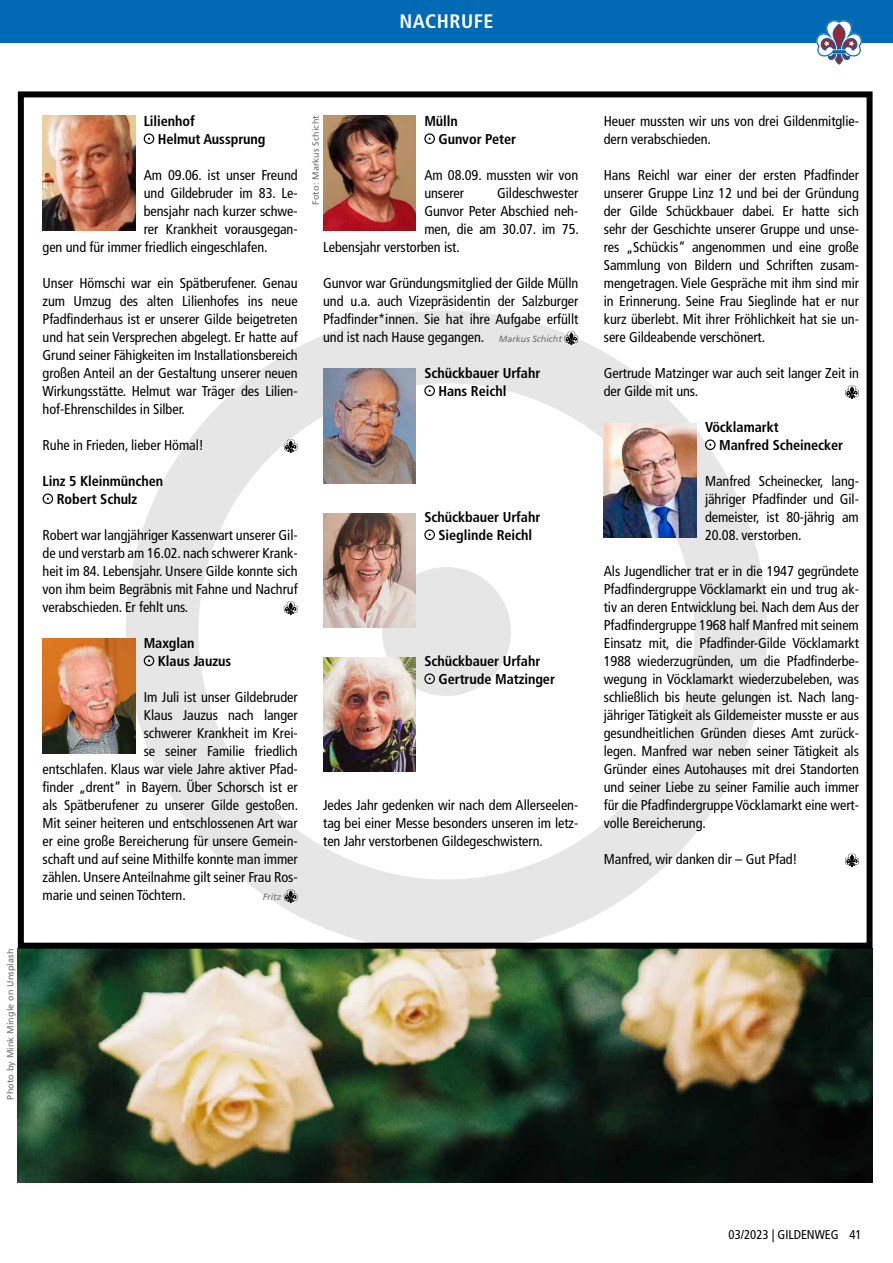
<style>
.page{position:relative;width:893px;height:1263px;background:#fff}
.page>*{position:absolute;margin:0;border:0;box-sizing:border-box;transform-origin:0 0}
.t1{font:700 condensed 19.5px "Frutiger LT Pro";letter-spacing:.03em;color:#fff}
.t2{font:condensed 14.25px/18px "Frutiger LT Pro";letter-spacing:-.005em;color:#000;text-align:justify}
.t3{font:700 condensed 14.25px/18px "Frutiger LT Pro";letter-spacing:-.005em;color:#000}
.t4{font:condensed 12.75px "Frutiger LT Pro";color:#000}
.t5{font:9px "Frutiger LT Pro";letter-spacing:.015em;color:#706f6f}
.t6{font:italic 9px "Frutiger LT Pro";color:#706f6f}
.s1{font-style:italic;font-stretch:normal;font-size:9px;color:#706f6f}
</style>
<div class="page">
<img style="left:18px;top:949px;width:855px;height:233px">
<div style="left:126px;top:311px;width:641px;height:641px;border:73px solid #000;border-radius:50%"></div>
<div style="left:382px;top:567px;width:129px;height:129px;background:#e6e6e6;border-radius:50%"></div>
<div style="left:0;top:0;width:893px;height:43px;background:#006ab5"></div>
<svg style="left:816px;top:20px;width:46px;height:45px"></svg>
<div style="left:144px;top:133px;width:10px;height:11px;border:1px solid #000;border-radius:50%"></div>
<svg style="left:284px;top:439px;width:14px;height:14px"></svg>
<div style="left:43px;top:493px;width:10px;height:11px;border:1px solid #000;border-radius:50%"></div>
<svg style="left:284px;top:601px;width:14px;height:14px"></svg>
<div style="left:144px;top:655px;width:10px;height:11px;border:1px solid #000;border-radius:50%"></div>
<svg style="left:284px;top:889px;width:14px;height:14px"></svg>
<div style="left:424px;top:133px;width:11px;height:11px;border:1px solid #000;border-radius:50%"></div>
<svg style="left:564px;top:331px;width:14px;height:14px"></svg>
<div style="left:424px;top:385px;width:11px;height:11px;border:1px solid #000;border-radius:50%"></div>
<div style="left:424px;top:529px;width:11px;height:11px;border:1px solid #000;border-radius:50%"></div>
<div style="left:424px;top:673px;width:11px;height:11px;border:1px solid #000;border-radius:50%"></div>
<svg style="left:845px;top:385px;width:14px;height:14px"></svg>
<div style="left:705px;top:439px;width:11px;height:11px;border:1px solid #000;border-radius:50%"></div>
<svg style="left:845px;top:853px;width:14px;height:14px"></svg>
<div style="left:18px;top:91px;width:855px;height:858px;border:6px solid #000"></div>
<img style="left:43px;top:115px;width:92px;height:115px">
<img style="left:43px;top:639px;width:92px;height:114px">
<img style="left:323px;top:115px;width:93px;height:115px">
<img style="left:323px;top:369px;width:93px;height:115px">
<img style="left:323px;top:513px;width:93px;height:115px">
<img style="left:323px;top:657px;width:93px;height:115px">
<img style="left:604px;top:423px;width:92px;height:115px">
<h1 class="t1" style="left:399px;top:10px;width:96px">NACHRUFE</h1>
<p class="t5" style="left:5px;top:1099px;width:152px;rotate:-90deg">Photo by Mink Mingle on Unsplash</p>
<p class="t3" style="left:158px;top:112px;width:109px;text-indent:-14px">Lilienhof<br>Helmut Aussprung</p>
<p class="t2" style="left:144px;top:166px;width:155px">Am 09.06. ist unser Freund</p>
<p class="t2" style="left:144px;top:184px;width:155px">und Gildebruder im 83. Le-</p>
<p class="t2" style="left:144px;top:202px;width:155px">bensjahr nach kurzer schwe-</p>
<p class="t2" style="left:144px;top:220px;width:155px">rer Krankheit vorausgegan-</p>
<p class="t2" style="left:43px;top:238px;width:226px">gen und für immer friedlich eingeschlafen.</p>
<p class="t2" style="left:43px;top:274px;width:257px">Unser Hömschi war ein Spätberufener. Genau zum Umzug des alten Lilienhofes ins neue Pfadfinderhaus ist er unserer Gilde beigetreten und hat sein Versprechen abgelegt. Er hatte auf Grund seiner Fähigkeiten im Installationsbereich großen Anteil an der Gestaltung unserer neuen Wirkungsstätte. Helmut war Träger des Lilien&shy;hof-Ehrenschildes in Silber.</p>
<p class="t2" style="left:43px;top:436px;width:163px">Ruhe in Frieden, lieber Hömal!</p>
<p class="t3" style="left:57px;top:472px;width:108px;text-indent:-14px">Linz 5 Kleinmünchen<br>Robert Schulz</p>
<p class="t2" style="left:43px;top:526px;width:257px">Robert war langjähriger Kassenwart unserer Gil&shy;de und verstarb am 16.02. nach schwerer Krank&shy;heit im 84. Lebensjahr. Unsere Gilde konnte sich von ihm beim Begräbnis mit Fahne und Nachruf verabschieden. Er fehlt uns.</p>
<p class="t3" style="left:158px;top:634px;width:75px;text-indent:-14px">Maxglan<br>Klaus Jauzus</p>
<p class="t2" style="left:144px;top:688px;width:155px">Im Juli ist unser Gildebruder</p>
<p class="t2" style="left:144px;top:706px;width:155px">Klaus Jauzus nach langer</p>
<p class="t2" style="left:144px;top:724px;width:155px">schwerer Krankheit im Krei-</p>
<p class="t2" style="left:144px;top:742px;width:155px">se seiner Familie friedlich</p>
<p class="t2" style="left:43px;top:760px;width:257px">entschlafen. Klaus war viele Jahre aktiver Pfad-</p>
<p class="t2" style="left:43px;top:778px;width:257px">finder „drent“ in Bayern. Über Schorsch ist er</p>
<p class="t2" style="left:43px;top:796px;width:257px">als Spätberufener zu unserer Gilde gestoßen.</p>
<p class="t2" style="left:43px;top:814px;width:257px">Mit seiner heiteren und entschlossenen Art war</p>
<p class="t2" style="left:43px;top:832px;width:257px">er eine große Bereicherung für unsere Gemein-</p>
<p class="t2" style="left:43px;top:850px;width:257px">schaft und auf seine Mithilfe konnte man immer</p>
<p class="t2" style="left:43px;top:868px;width:257px">zählen. Unsere Anteilnahme gilt seiner Frau Ros-</p>
<p class="t2" style="left:43px;top:886px;width:145px">marie und seinen Töchtern.</p>
<p class="t6" style="left:263px;top:892px;width:20px">Fritz</p>
<p class="t3" style="left:438px;top:112px;width:79px;text-indent:-14px">Mülln<br>Gunvor Peter</p>
<p class="t2" style="left:424px;top:166px;width:155px">Am 08.09. mussten wir von unserer</p>
<p class="t5" style="left:310px;top:205px;width:91px;rotate:-90deg">Foto: Markus Schicht</p>
<p class="t2" style="left:497px;top:184px;width:83px">Gildeschwester</p>
<p class="t2" style="left:424px;top:202px;width:155px">Gunvor Peter Abschied neh-</p>
<p class="t2" style="left:424px;top:220px;width:156px">men, die am 30.07. im 75.</p>
<p class="t2" style="left:323px;top:238px;width:138px">Lebensjahr verstorben ist.</p>
<p class="t2" style="left:323px;top:274px;width:257px">Gunvor war Gründungsmitglied der Gilde Mülln und u.a. auch Vizepräsidentin der Salzburger Pfadfinder*innen. Sie hat ihre Aufgabe erfüllt und ist nach Hause gegangen. <span class="s1">Markus Schicht</span></p>
<p class="t3" style="left:438px;top:364px;width:103px;text-indent:-14px">Schückbauer Urfahr<br>Hans Reichl</p>
<p class="t3" style="left:424px;top:508px;width:117px;text-align:center">Schückbauer Urfahr<br>Sieglinde Reichl</p>
<p class="t3" style="left:438px;top:652px;width:118px;text-indent:-14px">Schückbauer Urfahr<br>Gertrude Matzinger</p>
<p class="t2" style="left:323px;top:796px;width:257px">Jedes Jahr gedenken wir nach dem Allerseelen&shy;tag bei einer Messe besonders unseren im letz&shy;ten Jahr verstorbenen Gildegeschwistern.</p>
<p class="t2" style="left:604px;top:112px;width:257px">Heuer mussten wir uns von drei Gildenmitglie&shy;dern verabschieden.</p>
<p class="t2" style="left:604px;top:166px;width:257px">Hans Reichl war einer der ersten Pfadfinder unserer Gruppe Linz 12 und bei der Gründung der Gilde Schückbauer dabei. Er hatte sich sehr der Geschichte unserer Gruppe und unse&shy;res „Schückis“ angenommen und eine große Sammlung von Bildern und Schriften zusam&shy;mengetragen. Viele Gespräche mit ihm sind mir in Erinnerung. Seine Frau Sieglinde hat er nur kurz überlebt. Mit ihrer Fröhlichkeit hat sie un&shy;sere Gildeabende verschönert.</p>
<p class="t2" style="left:604px;top:364px;width:257px">Gertrude Matzinger war auch seit langer Zeit in der Gilde mit uns.</p>
<p class="t3" style="left:719px;top:418px;width:126px;text-indent:-14px">Vöcklamarkt<br>Manfred Scheinecker</p>
<p class="t2" style="left:705px;top:472px;width:155px">Manfred Scheinecker, lang&shy;jähriger Pfadfinder und Gil&shy;demeister, ist 80-jährig am 20.08. verstorben.</p>
<p class="t2" style="left:604px;top:562px;width:257px">Als Jugendlicher trat er in die 1947 gegründete Pfadfindergruppe Vöcklamarkt ein und trug ak&shy;tiv an deren Entwicklung bei. Nach dem Aus der Pfadfindergruppe 1968 half Manfred mit seinem Einsatz mit, die Pfadfinder-Gilde Vöcklamarkt 1988 wiederzugründen, um die Pfadfinderbe&shy;wegung in Vöcklamarkt wiederzubeleben, was schließlich bis heute gelungen ist. Nach lang&shy;jähriger Tätigkeit als Gildemeister musste er aus gesundheitlichen Gründen dieses Amt zurück&shy;legen. Manfred war neben seiner Tätigkeit als Gründer eines Autohauses mit drei Standorten und seiner Liebe zu seiner Familie auch immer für die Pfadfindergruppe Vöcklamarkt eine wert&shy;volle Bereicherung.</p>
<p class="t2" style="left:604px;top:850px;width:195px">Manfred, wir danken dir – Gut Pfad!</p>
<p class="t4" style="left:729px;top:1227px;width:135px">03/2023 | GILDENWEG 41</p>
</div>
